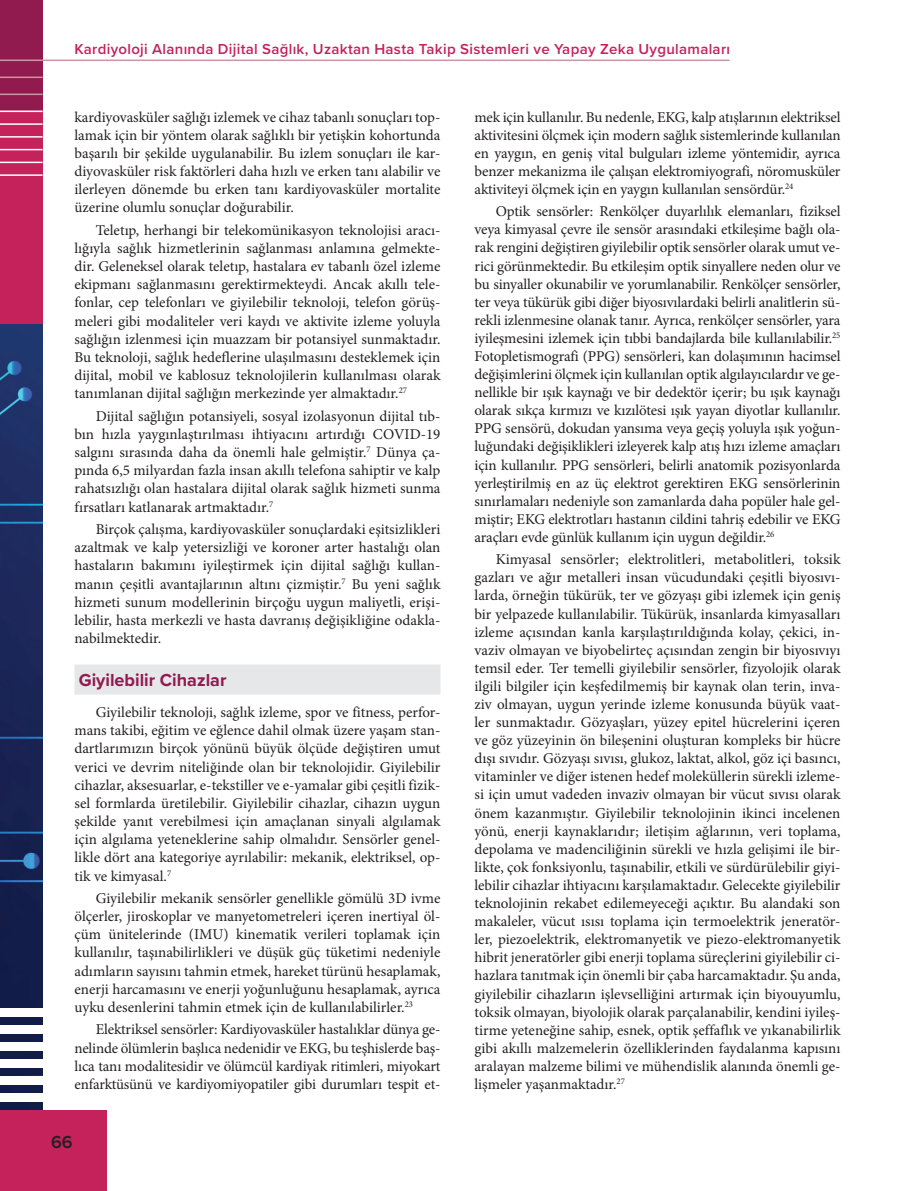
<style>
.page{position:relative;width:915px;height:1191px;background:#fff}
.page>*{position:absolute;margin:0;border:0;box-sizing:border-box;transform-origin:0 0}
.t1{font:700 18px "Proxima Nova";color:#911a4f}
.t2{font:600 18px "Proxima Nova";color:#231f20}
.t3{font:15px/18.1px "Minion Pro";letter-spacing:-.005em;color:#231f20;text-align:justify}
.t4{font:600 15px "Proxima Nova";letter-spacing:.02em;color:#c5215b}
</style>
<div class="page">
<div style="left:0;top:0;width:43px;height:123px;background:#911a4f"></div>
<div style="left:0;top:111px;width:43px;height:213px;background:#c5215b"></div>
<img style="left:0;top:324px;width:43px;height:785px">
<div style="left:0;top:1093px;width:43px;height:8px;background:#fff"></div>
<div style="left:0;top:1008px;width:43px;height:8px;background:#fff"></div>
<div style="left:0;top:1025px;width:43px;height:8px;background:#fff"></div>
<div style="left:0;top:1042px;width:43px;height:8px;background:#fff"></div>
<div style="left:0;top:1059px;width:43px;height:8px;background:#fff"></div>
<div style="left:0;top:1076px;width:43px;height:8px;background:#fff"></div>
<hr style="left:0;top:77px;width:43px;height:1px;background:#c898a1">
<hr style="left:0;top:94px;width:43px;height:1px;background:#c898a1">
<hr style="left:0;top:111px;width:43px;height:1px;background:#fff">
<hr style="left:0;top:123px;width:43px;height:2px;background:#fff">
<hr style="left:0;top:136px;width:43px;height:2px;background:#fff">
<hr style="left:0;top:149px;width:43px;height:1px;background:#fff">
<hr style="left:0;top:162px;width:43px;height:1px;background:#fff">
<hr style="left:0;top:174px;width:43px;height:2px;background:#fff">
<hr style="left:0;top:60px;width:729px;height:1px;background:#c898a1">
<div style="left:0;top:1109px;width:106px;height:82px;background:#c5215b"></div>
<div style="left:74px;top:664px;width:366px;height:30px;background:#e6e7e9"></div>
<p class="t4" style="left:74px;top:38px;width:657px">Kardiyoloji Alanında Dijital Sağlık, Uzaktan Hasta Takip Sistemleri ve Yapay Zeka Uygulamaları</p>
<p class="t3" style="left:74px;top:108px;width:367px">kardiyovasküler sağlığı izlemek ve cihaz tabanlı sonuçları top&shy;lamak için bir yöntem olarak sağlıklı bir yetişkin kohortunda başarılı bir şekilde uygulanabilir. Bu izlem sonuçları ile kar&shy;diyovasküler risk faktörleri daha hızlı ve erken tanı alabilir ve ilerleyen dönemde bu erken tanı kardiyovasküler mortalite üzerine olumlu sonuçlar doğurabilir.</p>
<p class="t3" style="left:74px;top:221px;width:367px;text-indent:21px">Teletıp, herhangi bir telekomünikasyon teknolojisi aracı&shy;lığıyla sağlık hizmetlerinin sağlanması anlamına gelmekte&shy;dir. Geleneksel olarak teletıp, hastalara ev tabanlı özel izleme ekipmanı sağlanmasını gerektirmekteydi. Ancak akıllı tele&shy;fonlar, cep telefonları ve giyilebilir teknoloji, telefon görüş&shy;meleri gibi modaliteler veri kaydı ve aktivite izleme yoluyla sağlığın izlenmesi için muazzam bir potansiyel sunmaktadır.<br>Bu teknoloji, sağlık hedeflerine ulaşılmasını desteklemek için dijital, mobil ve kablosuz teknolojilerin kullanılması olarak tanımlanan dijital sağlığın merkezinde yer almaktadır.<sup>27</sup></p>
<p class="t3" style="left:74px;top:407px;width:367px;text-indent:21px">Dijital sağlığın potansiyeli, sosyal izolasyonun dijital tıb&shy;bın hızla yaygınlaştırılması ihtiyacını artırdığı COVID-19 salgını sırasında daha da önemli hale gelmiştir.<sup>7</sup> Dünya ça&shy;pında 6,5 milyardan fazla insan akıllı telefona sahiptir ve kalp rahatsızlığı olan hastalara dijital olarak sağlık hizmeti sunma fırsatları katlanarak artmaktadır.<sup>7</sup></p>
<p class="t3" style="left:74px;top:520px;width:367px;text-indent:21px">Birçok çalışma, kardiyovasküler sonuçlardaki eşitsizlikleri azaltmak ve kalp yetersizliği ve koroner arter hastalığı olan hastaların bakımını iyileştirmek için dijital sağlığı kullan&shy;manın çeşitli avantajlarının altını çizmiştir.<sup>7</sup> Bu yeni sağlık hizmeti sunum modellerinin birçoğu uygun maliyetli, erişi&shy;lebilir, hasta merkezli ve hasta davranış değişikliğine odakla&shy;nabilmektedir.</p>
<p class="t1" style="left:79px;top:666px;width:149px">Giyilebilir Cihazlar</p>
<p class="t3" style="left:74px;top:703px;width:367px;text-indent:21px">Giyilebilir teknoloji, sağlık izleme, spor ve fitness, perfor&shy;mans takibi, eğitim ve eğlence dahil olmak üzere yaşam stan&shy;dartlarımızın birçok yönünü büyük ölçüde değiştiren umut verici ve devrim niteliğinde olan bir teknolojidir. Giyilebilir cihazlar, aksesuarlar, e-tekstiller ve e-yamalar gibi çeşitli fizik&shy;sel formlarda üretilebilir. Giyilebilir cihazlar, cihazın uygun şekilde yanıt verebilmesi için amaçlanan sinyali algılamak için algılama yeteneklerine sahip olmalıdır. Sensörler genel&shy;likle dört ana kategoriye ayrılabilir: mekanik, elektriksel, op&shy;tik ve kimyasal.<sup>7</sup></p>
<p class="t3" style="left:74px;top:889px;width:367px;text-indent:21px">Giyilebilir mekanik sensörler genellikle gömülü 3D ivme ölçerler, jiroskoplar ve manyetometreleri içeren inertiyal öl&shy;çüm ünitelerinde (IMU) kinematik verileri toplamak için kullanılır, taşınabilirlikleri ve düşük güç tüketimi nedeniyle adımların sayısını tahmin etmek, hareket türünü hesaplamak, enerji harcamasını ve enerji yoğunluğunu hesaplamak, ayrıca uyku desenlerini tahmin etmek için de kullanılabilirler.<sup>23</sup></p>
<p class="t3" style="left:74px;top:1020px;width:367px;text-indent:21px">Elektriksel sensörler: Kardiyovasküler hastalıklar dünya ge&shy;nelinde ölümlerin başlıca nedenidir ve EKG, bu teşhislerde baş&shy;lıca tanı modalitesidir ve ölümcül kardiyak ritimleri, miyokart enfarktüsünü ve kardiyomiyopatiler gibi durumları tespit et-</p>
<p class="t2" style="left:51px;top:1128px;width:23px">66</p>
<p class="t3" style="left:474px;top:108px;width:367px">mek için kullanılır. Bu nedenle, EKG, kalp atışlarının elektriksel aktivitesini ölçmek için modern sağlık sistemlerinde kullanılan en yaygın, en geniş vital bulguları izleme yöntemidir, ayrıca benzer mekanizma ile çalışan elektromiyografi, nöromusküler aktiviteyi ölçmek için en yaygın kullanılan sensördür.<sup>24</sup></p>
<p class="t3" style="left:474px;top:202px;width:367px;text-indent:21px">Optik sensörler: Renkölçer duyarlılık elemanları, fiziksel veya kimyasal çevre ile sensör arasındaki etkileşime bağlı ola&shy;rak rengini değiştiren giyilebilir optik sensörler olarak umut ve&shy;rici görünmektedir. Bu etkileşim optik sinyallere neden olur ve bu sinyaller okunabilir ve yorumlanabilir. Renkölçer sensörler, ter veya tükürük gibi diğer biyosıvılardaki belirli analitlerin sü&shy;rekli izlenmesine olanak tanır. Ayrıca, renkölçer sensörler, yara iyileşmesini izlemek için tıbbi bandajlarda bile kullanılabilir.<sup>25<br></sup>Fotopletismografi (PPG) sensörleri, kan dolaşımının hacimsel değişimlerini ölçmek için kullanılan optik algılayıcılardır ve ge&shy;nellikle bir ışık kaynağı ve bir dedektör içerir; bu ışık kaynağı olarak sıkça kırmızı ve kızılötesi ışık yayan diyotlar kullanılır.<br>PPG sensörü, dokudan yansıma veya geçiş yoluyla ışık yoğun&shy;luğundaki değişiklikleri izleyerek kalp atış hızı izleme amaçları için kullanılır. PPG sensörleri, belirli anatomik pozisyonlarda yerleştirilmiş en az üç elektrot gerektiren EKG sensörlerinin sınırlamaları nedeniyle son zamanlarda daha popüler hale gel&shy;miştir; EKG elektrotları hastanın cildini tahriş edebilir ve EKG araçları evde günlük kullanım için uygun değildir.<sup>26</sup></p>
<p class="t3" style="left:474px;top:550px;width:367px;text-indent:21px">Kimyasal sensörler; elektrolitleri, metabolitleri, toksik gazları ve ağır metalleri insan vücudundaki çeşitli biyosıvı&shy;larda, örneğin tükürük, ter ve gözyaşı gibi izlemek için geniş bir yelpazede kullanılabilir. Tükürük, insanlarda kimyasalları izleme açısından kanla karşılaştırıldığında kolay, çekici, in&shy;vaziv olmayan ve biyobelirteç açısından zengin bir biyosıvıyı temsil eder. Ter temelli giyilebilir sensörler, fizyolojik olarak ilgili bilgiler için keşfedilmemiş bir kaynak olan terin, inva&shy;ziv olmayan, uygun yerinde izleme konusunda büyük vaat&shy;ler sunmaktadır. Gözyaşları, yüzey epitel hücrelerini içeren ve göz yüzeyinin ön bileşenini oluşturan kompleks bir hücre dışı sıvıdır. Gözyaşı sıvısı, glukoz, laktat, alkol, göz içi basıncı, vitaminler ve diğer istenen hedef moleküllerin sürekli izleme&shy;si için umut vadeden invaziv olmayan bir vücut sıvısı olarak önem kazanmıştır. Giyilebilir teknolojinin ikinci incelenen yönü, enerji kaynaklarıdır; iletişim ağlarının, veri toplama, depolama ve madenciliğinin sürekli ve hızla gelişimi ile bir&shy;likte, çok fonksiyonlu, taşınabilir, etkili ve sürdürülebilir giyi&shy;lebilir cihazlar ihtiyacını karşılamaktadır. Gelecekte giyilebilir teknolojinin rekabet edilemeyeceği açıktır. Bu alandaki son makaleler, vücut ısısı toplama için termoelektrik jeneratör&shy;ler, piezoelektrik, elektromanyetik ve piezo-elektromanyetik hibrit jeneratörler gibi enerji toplama süreçlerini giyilebilir ci&shy;hazlara tanıtmak için önemli bir çaba harcamaktadır. Şu anda, giyilebilir cihazların işlevselliğini artırmak için biyouyumlu, toksik olmayan, biyolojik olarak parçalanabilir, kendini iyileş&shy;tirme yeteneğine sahip, esnek, optik şeffaflık ve yıkanabilirlik gibi akıllı malzemelerin özelliklerinden faydalanma kapısını aralayan malzeme bilimi ve mühendislik alanında önemli ge&shy;lişmeler yaşanmaktadır.<sup>27</sup></p>
</div>
